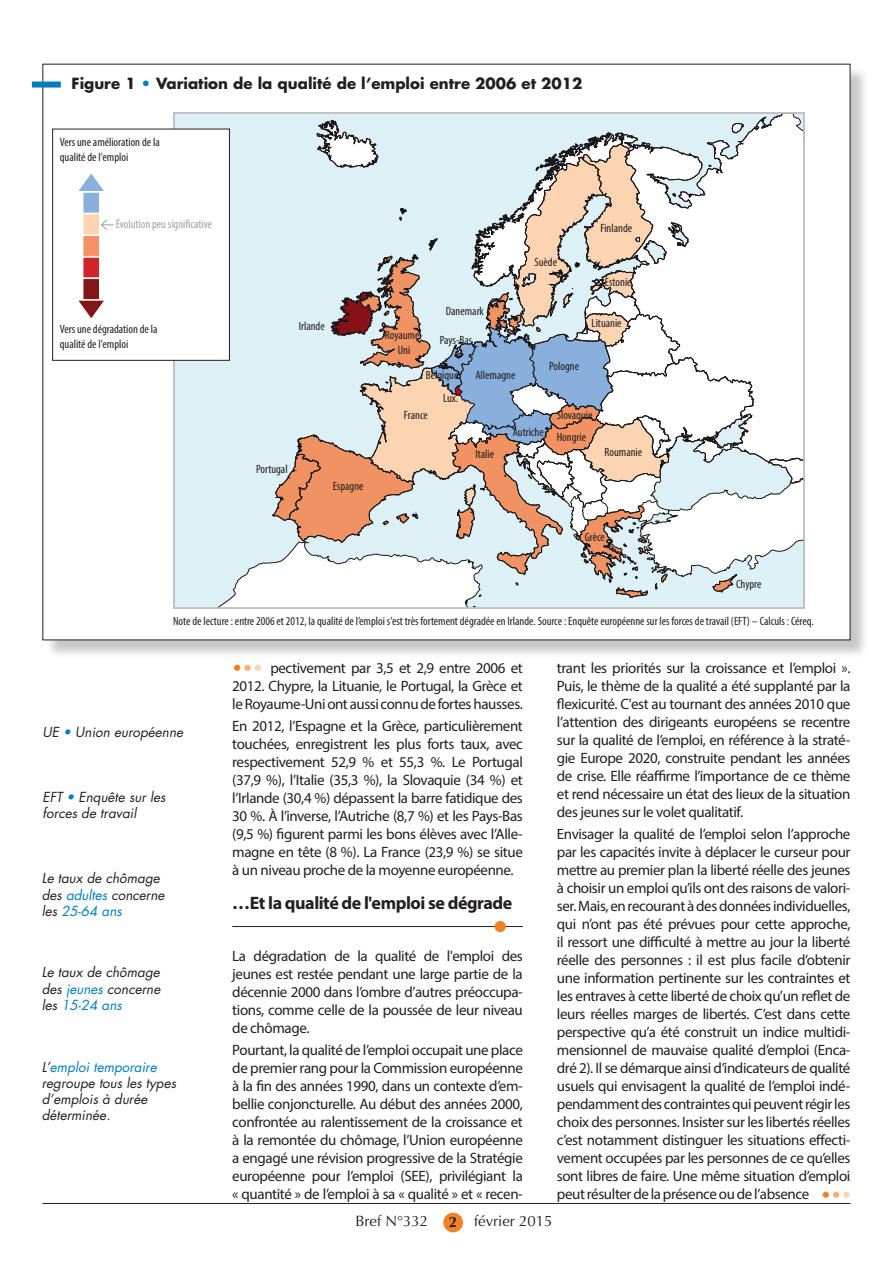
<style>
.page{position:relative;width:893px;height:1263px;background:#fff}
.page>*{position:absolute;margin:0;border:0;box-sizing:border-box;transform-origin:0 0}
.INTERTITRES{font:700 18px "Myriad Pro";letter-spacing:-.025em;color:#231f20}
.t1{font:300 16.5px "Futura";color:#f48026}
.TEXTE{font:15px/18px "Myriad Pro";letter-spacing:-.025em;color:#231f20;text-align:justify}
.TITRE_TABLEAU{font:700 15px "Futura";color:#231f20}
.t2{font:15px "Optima";color:#231f20}
.t3{font:700 15px "Optima";color:#231f20}
.ENCARTS{font:italic 13.5px/16.2px "Futura";color:#231f20}
.ENCARTS-2{font:condensed 12px/14.4px "Myriad Pro";color:#231f20}
.ENCARTS-3{font:condensed 12px "Myriad Pro";color:#a0a1a5}
.s1{color:#007cc2}
.s2{color:#faae74}
.s3{color:#fdd4b2}
</style>
<div class="page">
<hr style="left:43px;top:1203px;width:807px;height:1px;background:#231f20">
<div style="left:443px;top:1213px;width:20px;height:19px;background:#f48026;border-radius:50%"></div>
<div style="left:45px;top:66px;width:824px;height:593px;background:#231f20;opacity:.25"></div>
<div style="left:43px;top:64px;width:807px;height:576px;background:#fff"></div>
<div style="left:32px;top:82px;width:29px;height:6px;background:#007cc2"></div>
<div style="left:174px;top:113px;width:630px;height:495px;background:#dcf0f5"></div>
<svg style="left:220px;top:120px;width:582px;height:486px"></svg>
<div style="left:53px;top:129px;width:176px;height:231px;background:#fff"></div>
<div style="left:52px;top:129px;width:178px;height:231px;border:1px solid #231f20"></div>
<div style="left:82px;top:256px;width:19px;height:23px;background:#d1232a;border:2px solid #fff"></div>
<div style="left:82px;top:234px;width:19px;height:23px;background:#f69067;border:2px solid #fff"></div>
<div style="left:82px;top:213px;width:19px;height:23px;background:#fdd4b2;border:2px solid #fff"></div>
<div style="left:82px;top:278px;width:19px;height:23px;background:#841517;border:2px solid #fff"></div>
<svg style="left:79px;top:298px;width:25px;height:20px"></svg>
<div style="left:82px;top:191px;width:19px;height:23px;background:#89b0dc;border:2px solid #fff"></div>
<svg style="left:78px;top:174px;width:26px;height:19px"></svg>
<svg style="left:100px;top:219px;width:13px;height:12px"></svg>
<hr style="left:232px;top:926px;width:291px;height:1px;background:#231f20">
<div style="left:495px;top:921px;width:11px;height:11px;background:#f48026;border-radius:50%"></div>
<p class="TITRE_TABLEAU" style="left:72px;top:73px;width:512px">Figure 1 <span class="s1">•</span> Variation de la qualité de l’emploi entre 2006 et 2012</p>
<p class="ENCARTS-2" style="left:60px;top:135px;width:101px">Vers une amélioration de la qualité de l'emploi</p>
<p class="ENCARTS-3" style="left:116px;top:217px;width:98px">Évolution peu significative</p>
<p class="ENCARTS-2" style="left:60px;top:322px;width:99px">Vers une dégradation de la qualité de l'emploi</p>
<p class="ENCARTS-2" style="left:299px;top:319px;width:28px">Irlande</p>
<p class="ENCARTS-2" style="left:256px;top:462px;width:33px">Portugal</p>
<p class="ENCARTS-2" style="left:333px;top:479px;width:32px">Espagne</p>
<p class="ENCARTS-2" style="left:385px;top:328px;width:39px">Royaume-</p>
<p class="ENCARTS-2" style="left:398px;top:342px;width:14px">Uni</p>
<p class="ENCARTS-2" style="left:446px;top:303px;width:39px">Danemark</p>
<p class="ENCARTS-2" style="left:440px;top:333px;width:34px">Pays-Bas</p>
<p class="ENCARTS-2" style="left:426px;top:367px;width:34px">Belgique</p>
<p class="ENCARTS-2" style="left:443px;top:390px;width:17px">Lux.</p>
<p class="ENCARTS-2" style="left:475px;top:367px;width:41px">Allemagne</p>
<p class="ENCARTS-2" style="left:534px;top:254px;width:24px">Suède</p>
<p class="ENCARTS-2" style="left:600px;top:221px;width:33px">Finlande</p>
<p class="ENCARTS-2" style="left:605px;top:274px;width:28px">Estonie</p>
<p class="ENCARTS-2" style="left:592px;top:316px;width:31px">Lituanie</p>
<p class="ENCARTS-2" style="left:549px;top:359px;width:31px">Pologne</p>
<p class="ENCARTS-2" style="left:404px;top:407px;width:26px">France</p>
<p class="ENCARTS-2" style="left:475px;top:447px;width:20px">Italie</p>
<p class="ENCARTS-2" style="left:513px;top:424px;width:33px">Autriche</p>
<p class="ENCARTS-2" style="left:557px;top:407px;width:37px">Slovaquie</p>
<p class="ENCARTS-2" style="left:557px;top:430px;width:31px">Hongrie</p>
<p class="ENCARTS-2" style="left:605px;top:445px;width:39px">Roumanie</p>
<p class="ENCARTS-2" style="left:585px;top:530px;width:22px">Grèce</p>
<p class="ENCARTS-2" style="left:736px;top:576px;width:27px">Chypre</p>
<p class="ENCARTS-2" style="left:173px;top:613px;width:642px">Note de lecture : entre 2006 et 2012, la qualité de l’emploi s'est très fortement dégradée en Irlande. Source : Enquête européenne sur les forces de travail (EFT) – Calculs : Céreq.</p>
<p class="TEXTE" style="left:232px;top:658px;width:292px;text-indent:38px">pectivement par 3,5 et 2,9 entre 2006 et 2012. Chypre, la Lituanie, le Portugal, la Grèce et le Royaume-Uni ont aussi connu de fortes hausses.</p>
<p class="TEXTE" style="left:232px;top:716px;width:292px">En 2012, l’Espagne et la Grèce, particulièrement touchées, enregistrent les plus forts taux, avec respectivement 52,9 % et 55,3 %. Le Portugal (37,9 %), l’Italie (35,3 %), la Slovaquie (34 %) et l’Irlande (30,4 %) dépassent la barre fatidique des 30 %. À l’inverse, l’Autriche (8,7 %) et les Pays-Bas (9,5 %) figurent parmi les bons élèves avec l’Alle&shy;magne en tête (8 %). La France (23,9 %) se situe à un niveau proche de la moyenne européenne.</p>
<p class="INTERTITRES" style="left:232px;top:891px;width:281px">…Et la qualité de l'emploi se dégrade</p>
<p class="TEXTE" style="left:232px;top:947px;width:292px">La dégradation de la qualité de l'emploi des jeunes est restée pendant une large partie de la décennie 2000 dans l’ombre d’autres préoccupa&shy;tions, comme celle de la poussée de leur niveau de chômage.</p>
<p class="TEXTE" style="left:232px;top:1041px;width:292px">Pourtant, la qualité de l’emploi occupait une place de premier rang pour la Commission européenne à la fin des années 1990, dans un contexte d’em&shy;bellie conjoncturelle. Au début des années 2000, confrontée au ralentissement de la croissance et à la remontée du chômage, l’Union européenne a engagé une révision progressive de la Stratégie européenne pour l’emploi (SEE), privilégiant la « quantité » de l’emploi à sa « qualité » et « recen-</p>
<p class="TEXTE" style="left:557px;top:658px;width:295px">trant les priorités sur la croissance et l’emploi ».<br>Puis, le thème de la qualité a été supplanté par la flexicurité. C'est au tournant des années 2010 que l’attention des dirigeants européens se recentre sur la qualité de l’emploi, en référence à la straté&shy;gie Europe 2020, construite pendant les années de crise. Elle réaffirme l’importance de ce thème et rend nécessaire un état des lieux de la situation des jeunes sur le volet qualitatif.</p>
<p class="TEXTE" style="left:557px;top:824px;width:295px">Envisager la qualité de l’emploi selon l’approche par les capacités invite à déplacer le curseur pour mettre au premier plan la liberté réelle des jeunes à choisir un emploi qu’ils ont des raisons de valori&shy;ser. Mais, en recourant à des données individuelles, qui n’ont pas été prévues pour cette approche, il ressort une difficulté à mettre au jour la liberté réelle des personnes : il est plus facile d’obtenir une information pertinente sur les contraintes et les entraves à cette liberté de choix qu’un reflet de leurs réelles marges de libertés. C’est dans cette perspective qu’a été construit un indice multidi&shy;mensionnel de mauvaise qualité d’emploi (Enca&shy;dré 2). Il se démarque ainsi d’indicateurs de qualité usuels qui envisagent la qualité de l’emploi indé&shy;pendamment des contraintes qui peuvent régir les choix des personnes. Insister sur les libertés réelles c’est notamment distinguer les situations effecti&shy;vement occupées par les personnes de ce qu’elles sont libres de faire. Une même situation d’emploi peut résulter de la présence ou de l’absence</p>
<p class="t1" style="left:232px;top:658px;width:32px">•<span class="s2">•</span><span class="s3">•</span></p>
<p class="ENCARTS" style="left:43px;top:723px;width:142px">UE <span class="s1">•</span> Union européenne</p>
<p class="ENCARTS" style="left:43px;top:789px;width:124px">EFT <span class="s1">•</span> Enquête sur les forces de travail</p>
<p class="ENCARTS" style="left:42px;top:870px;width:124px">Le taux de chômage des <span class="s1">adultes</span> concerne les <span class="s1">25-64 ans</span></p>
<p class="ENCARTS" style="left:42px;top:964px;width:120px;text-align:justify">Le taux de chômage des <span class="s1">jeunes</span> concerne les <span class="s1">15-24 ans</span></p>
<p class="ENCARTS" style="left:42px;top:1058px;width:136px">L’<span class="s1">emploi temporaire </span>regroupe tous les types d’emplois à durée déterminée.</p>
<p class="t1" style="left:821px;top:1184px;width:32px">•<span class="s2">•</span><span class="s3">•</span></p>
<p class="t2" style="left:355px;top:1212px;width:74px">Bref N°332</p>
<p class="t2" style="left:474px;top:1212px;width:80px">février 2015</p>
<p class="t3" style="left:449px;top:1213px;width:10px">2</p>
</div>
